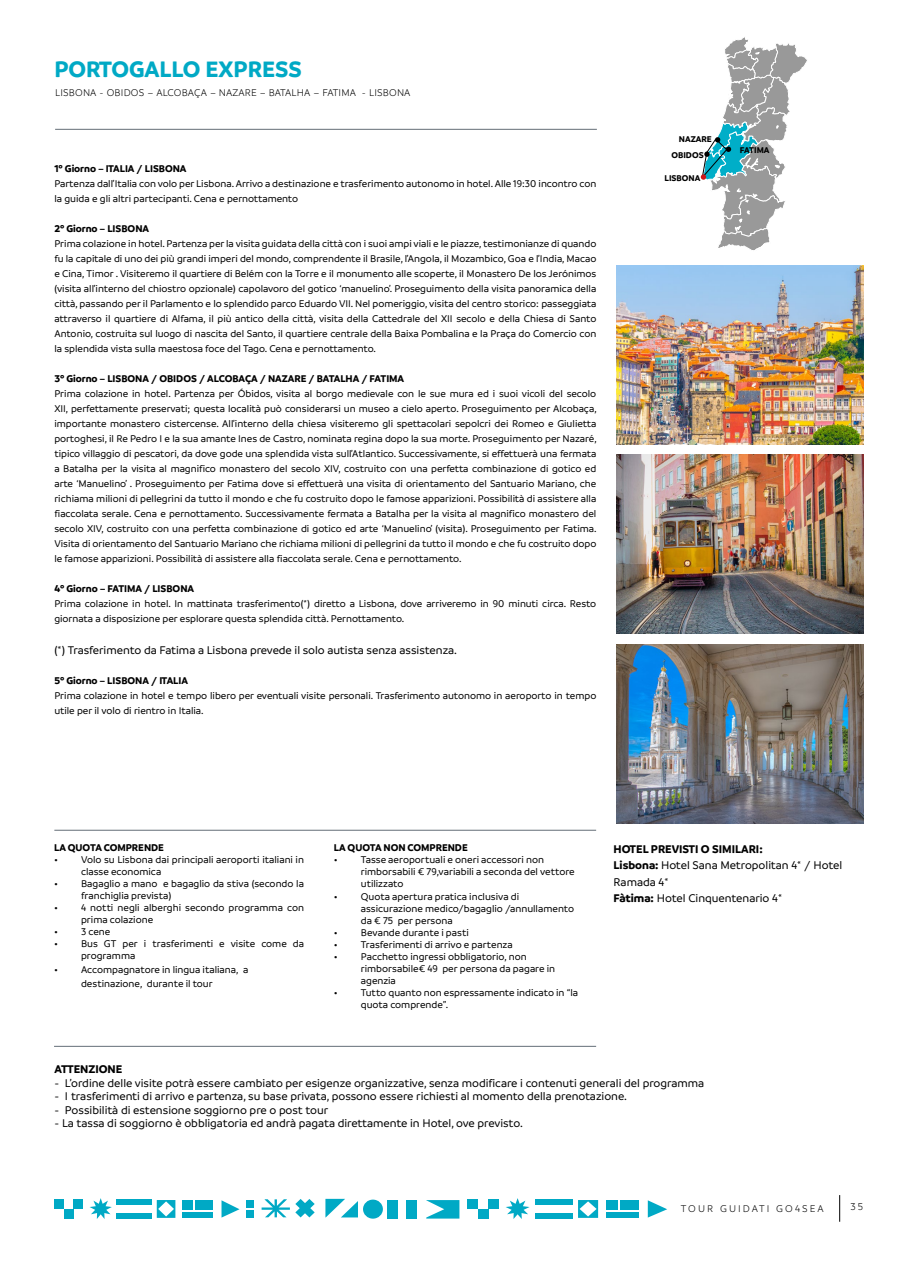
<style>
.page{position:relative;width:898px;height:1263px;background:#fff}
.page>*{position:absolute;margin:0;border:0;box-sizing:border-box;transform-origin:0 0}
.t1{font:700 24px "Branding";color:#00a9c5}
.t2{font:500 12px/16.5px "Branding";color:#000}
.t3{font:700 12px "Branding";color:#000}
.t4{font:500 10.5px/15px "Branding";color:#000}
.t5{font:700 10.5px "Branding";color:#000}
.t6{font:300 10.5px "Branding";letter-spacing:.02em;color:#000}
.t7{font:300 10.5px "Branding";letter-spacing:.2em;color:#000}
.t8{font:700 9px/15.5px "Branding";color:#000}
.s1{font-weight:700}
</style>
<div class="page">
<svg style="left:839px;top:1195px;width:1px;height:27px"></svg>
<svg style="left:157px;top:1200px;width:18px;height:18px"></svg>
<div style="left:183px;top:1212px;width:30px;height:6px;background:#00a9c5"></div>
<div style="left:183px;top:1200px;width:10px;height:10px;background:#00a9c5"></div>
<div style="left:196px;top:1200px;width:17px;height:10px;background:#00a9c5"></div>
<svg style="left:221px;top:1200px;width:18px;height:17px"></svg>
<div style="left:246px;top:1200px;width:7px;height:7px;background:#00a9c5"></div>
<div style="left:246px;top:1210px;width:7px;height:7px;background:#00a9c5"></div>
<div style="left:117px;top:1200px;width:35px;height:5px;background:#00a9c5"></div>
<div style="left:117px;top:1213px;width:35px;height:5px;background:#00a9c5"></div>
<svg style="left:90px;top:1198px;width:22px;height:21px"></svg>
<div style="left:54px;top:1200px;width:10px;height:9px;background:#00a9c5"></div>
<div style="left:74px;top:1200px;width:9px;height:9px;background:#00a9c5"></div>
<div style="left:64px;top:1209px;width:9px;height:9px;background:#00a9c5"></div>
<div style="left:363px;top:1199px;width:20px;height:19px;background:#00a9c5;border-radius:50%"></div>
<div style="left:387px;top:1200px;width:11px;height:19px;background:#00a9c5"></div>
<div style="left:405px;top:1200px;width:11px;height:19px;background:#00a9c5"></div>
<svg style="left:426px;top:1200px;width:33px;height:18px"></svg>
<svg style="left:325px;top:1199px;width:33px;height:18px"></svg>
<svg style="left:261px;top:1199px;width:53px;height:18px"></svg>
<svg style="left:578px;top:1200px;width:20px;height:18px"></svg>
<div style="left:605px;top:1212px;width:33px;height:6px;background:#00a9c5"></div>
<div style="left:605px;top:1200px;width:11px;height:10px;background:#00a9c5"></div>
<div style="left:619px;top:1200px;width:19px;height:10px;background:#00a9c5"></div>
<svg style="left:647px;top:1200px;width:20px;height:17px"></svg>
<div style="left:534px;top:1200px;width:38px;height:5px;background:#00a9c5"></div>
<div style="left:534px;top:1213px;width:38px;height:5px;background:#00a9c5"></div>
<svg style="left:506px;top:1198px;width:23px;height:21px"></svg>
<div style="left:467px;top:1200px;width:11px;height:9px;background:#00a9c5"></div>
<div style="left:488px;top:1200px;width:10px;height:9px;background:#00a9c5"></div>
<div style="left:478px;top:1209px;width:10px;height:9px;background:#00a9c5"></div>
<img style="left:616px;top:265px;width:247px;height:179px">
<img style="left:616px;top:455px;width:247px;height:179px">
<img style="left:616px;top:644px;width:247px;height:179px">
<hr style="left:55px;top:129px;width:541px;height:1px;background:#5c6670">
<hr style="left:54px;top:830px;width:542px;height:1px;background:#5c6670">
<hr style="left:54px;top:1046px;width:542px;height:1px;background:#5c6670">
<svg style="left:700px;top:37px;width:107px;height:214px"></svg>
<h1 class="t1" style="left:54px;top:55px;width:249px">PORTOGALLO EXPRESS</h1>
<p class="t6" style="left:55px;top:87px;width:357px">LISBONA - OBIDOS – ALCOBAÇA – NAZARE – BATALHA – FATIMA - LISBONA</p>
<p class="t5" style="left:54px;top:163px;width:134px">1º Giorno – ITALIA / LISBONA</p>
<p class="t4" style="left:54px;top:176px;width:543px">Partenza dall’Italia con volo per Lisbona. Arrivo a destinazione e trasferimento autonomo in hotel. Alle 19:30 incontro con la guida e gli altri partecipanti. Cena e pernottamento</p>
<p class="t5" style="left:54px;top:223px;width:96px">2º Giorno – LISBONA</p>
<p class="t4" style="left:54px;top:236px;width:543px;text-align:justify">Prima colazione in hotel. Partenza per la visita guidata della città con i suoi ampi viali e le piazze, testimonianze di quando fu la capitale di uno dei più grandi imperi del mondo, comprendente il Brasile, l’Angola, il Mozambico, Goa e l’India, Macao e Cina, Timor . Visiteremo il quartiere di Belém con la Torre e il monumento alle scoperte, il Monastero De los Jerónimos (visita all’interno del chiostro opzionale) capolavoro del gotico ‘manuelino’. Proseguimento della visita panoramica della città, passando per il Parlamento e lo splendido parco Eduardo VII. Nel pomeriggio, visita del centro storico: passeggiata attraverso il quartiere di Alfama, il più antico della città, visita della Cattedrale del XII secolo e della Chiesa di Santo Antonio, costruita sul luogo di nascita del Santo, il quartiere centrale della Baixa Pombalina e la Praça do Comercio con la splendida vista sulla maestosa foce del Tago. Cena e pernottamento.</p>
<p class="t5" style="left:54px;top:373px;width:351px">3º Giorno – LISBONA / OBIDOS / ALCOBAÇA / NAZARE / BATALHA / FATIMA</p>
<p class="t4" style="left:54px;top:386px;width:543px;text-align:justify">Prima colazione in hotel. Partenza per Óbidos, visita al borgo medievale con le sue mura ed i suoi vicoli del secolo XII, perfettamente preservati; questa località può considerarsi un museo a cielo aperto. Proseguimento per Alcobaça, importante monastero cistercense. All’interno della chiesa visiteremo gli spettacolari sepolcri dei Romeo e Giulietta portoghesi, il Re Pedro I e la sua amante Ines de Castro, nominata regina dopo la sua morte. Proseguimento per Nazaré, tipico villaggio di pescatori, da dove gode una splendida vista sull’Atlantico. Successivamente, si effettuerà una fermata a Batalha per la visita al magnifico monastero del secolo XIV, costruito con una perfetta combinazione di gotico ed arte ‘Manuelino’ . Proseguimento per Fatima dove si effettuerà una visita di orientamento del Santuario Mariano, che richiama milioni di pellegrini da tutto il mondo e che fu costruito dopo le famose apparizioni. Possibilità di assistere alla fiaccolata serale. Cena e pernottamento. Successivamente fermata a Batalha per la visita al magnifico monastero del secolo XIV, costruito con una perfetta combinazione di gotico ed arte ‘Manuelino’ (visita). Proseguimento per Fatima.<br>Visita di orientamento del Santuario Mariano che richiama milioni di pellegrini da tutto il mondo e che fu costruito dopo le famose apparizioni. Possibilità di assistere alla fiaccolata serale. Cena e pernottamento.</p>
<p class="t5" style="left:54px;top:583px;width:141px">4º Giorno – FATIMA / LISBONA</p>
<p class="t4" style="left:54px;top:597px;width:543px">Prima colazione in hotel. In mattinata trasferimento(*) diretto a Lisbona, dove arriveremo in 90 minuti circa. Resto giornata a disposizione per esplorare questa splendida città. Pernottamento.</p>
<p class="t2" style="left:54px;top:642px;width:404px">(*) Trasferimento da Fatima a Lisbona prevede il solo autista senza assistenza.</p>
<p class="t5" style="left:54px;top:674px;width:135px">5º Giorno – LISBONA / ITALIA</p>
<p class="t4" style="left:54px;top:688px;width:543px">Prima colazione in hotel e tempo libero per eventuali visite personali. Trasferimento autonomo in aeroporto in tempo utile per il volo di rientro in Italia.</p>
<p class="t8" style="left:671px;top:132px;width:42px;text-indent:7px">NAZARE<br>OBIDOS</p>
<p class="t8" style="left:739px;top:143px;width:31px">FATIMA</p>
<p class="t8" style="left:664px;top:171px;width:37px">LISBONA</p>
<p class="t5" style="left:54px;top:842px;width:111px">LA QUOTA COMPRENDE</p>
<p class="t4" style="left:81px;top:854px;width:224px;line-height:12px;text-indent:-27px">• Volo su Lisbona dai principali aeroporti italiani in classe economica</p>
<p class="t4" style="left:81px;top:878px;width:224px;line-height:12px;text-indent:-27px">• Bagaglio a mano e bagaglio da stiva (secondo la franchiglia prevista)</p>
<p class="t4" style="left:81px;top:902px;width:224px;line-height:12px;text-indent:-27px">• 4 notti negli alberghi secondo programma con prima colazione</p>
<p class="t4" style="left:54px;top:925px;width:58px">• 3 cene</p>
<p class="t4" style="left:81px;top:938px;width:224px;line-height:12px;text-indent:-27px">• Bus GT per i trasferimenti e visite come da programma</p>
<p class="t4" style="left:81px;top:963px;width:169px;line-height:13.5px;text-indent:-27px">• Accompagnatore in lingua italiana, a destinazione, durante il tour</p>
<p class="t5" style="left:334px;top:842px;width:135px">LA QUOTA NON COMPRENDE</p>
<p class="t4" style="left:361px;top:854px;width:215px;line-height:12px;text-indent:-27px">• Tasse aeroportuali e oneri accessori non rimborsabili € 79,variabili a seconda del vettore utilizzato</p>
<p class="t4" style="left:361px;top:890px;width:215px;line-height:12px;text-indent:-27px">• Quota apertura pratica inclusiva di assicurazione medico/bagaglio /annullamento da € 75 per persona</p>
<p class="t4" style="left:334px;top:925px;width:136px">• Bevande durante i pasti</p>
<p class="t4" style="left:334px;top:937px;width:180px">• Trasferimenti di arrivo e partenza</p>
<p class="t4" style="left:361px;top:950px;width:196px;line-height:12px;text-indent:-27px">• Pacchetto ingressi obbligatorio, non rimborsabile€ 49 per persona da pagare in agenzia</p>
<p class="t4" style="left:361px;top:986px;width:219px;line-height:12px;text-indent:-27px">• Tutto quanto non espressamente indicato in “la quota comprende”.</p>
<p class="t2" style="left:613px;top:841px;width:230px"><span class="s1">HOTEL PREVISTI O SIMILARI:<br>Lisbona:</span> Hotel Sana Metropolitan 4* / Hotel<br>Ramada 4*<br><span class="s1">Fàtima:</span> Hotel Cinquentenario 4*</p>
<p class="t3" style="left:54px;top:1062px;width:69px">ATTENZIONE</p>
<p class="t2" style="left:54px;top:1075px;width:651px">- L’ordine delle visite potrà essere cambiato per esigenze organizzative, senza modificare i contenuti generali del programma</p>
<p class="t2" style="left:54px;top:1088px;width:574px">- I trasferimenti di arrivo e partenza, su base privata, possono essere richiesti al momento della prenotazione.</p>
<p class="t2" style="left:54px;top:1102px;width:275px">- Possibilità di estensione soggiorno pre o post tour</p>
<p class="t2" style="left:54px;top:1115px;width:470px">- La tassa di soggiorno è obbligatoria ed andrà pagata direttamente in Hotel, ove previsto.</p>
<p class="t7" style="left:680px;top:1203px;width:144px">TOUR GUIDATI GO4SEA</p>
<p class="t6" style="left:850px;top:1202px;width:14px">35</p>
</div>
